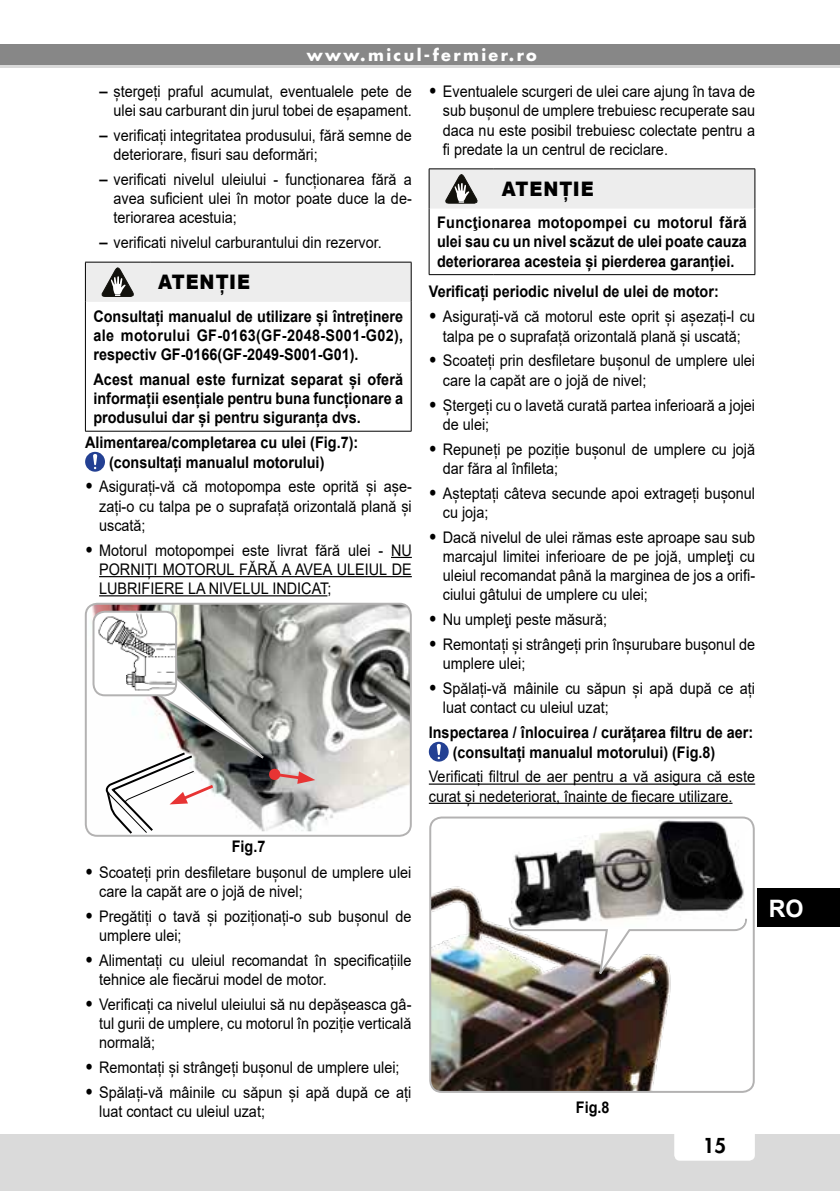
<style>
.page{position:relative;width:840px;height:1191px;background:#fff}
.page>*{position:absolute;margin:0;border:0;box-sizing:border-box;transform-origin:0 0}
.t1{font:700 24px "Arial";color:#fff}
.t2{font:900 20px "Arial";letter-spacing:.05em;color:#000;scale:.9 1}
.t3{font:800 20px "Futura";color:#000}
.t4{font:16px/19.2px "Arial";color:#000;scale:.9 1}
.t5{font:700 16px/19.2px "Arial";color:#000;text-align:justify;scale:.9 1}
.t6{font:700 16px "Futura";letter-spacing:.15em;color:#fff}
.s1{font-weight:900;font-size:18px}
</style>
<div class="page">
<div style="left:0;top:1134px;width:839px;height:57px;background:#dadada"></div>
<div style="left:674px;top:1120px;width:80px;height:40px;background:#fff;border-radius:6px"></div>
<div style="left:0;top:44px;width:839px;height:24px;background:#878787"></div>
<hr style="left:0;top:65px;width:839px;height:3px;background:#dadada">
<div style="left:757px;top:888px;width:82px;height:39px;background:#000"></div>
<svg style="left:391px;top:557px;width:20px;height:1px"></svg>
<hr style="left:99px;top:576px;width:312px;height:1px;background:#000">
<hr style="left:99px;top:595px;width:228px;height:1px;background:#000">
<hr style="left:410px;top:302px;width:1px;height:129px;background:#000">
<hr style="left:85px;top:302px;width:1px;height:129px;background:#000">
<hr style="left:85px;top:431px;width:65px;height:1px;background:#000">
<hr style="left:150px;top:431px;width:261px;height:1px;background:#000">
<svg style="left:85px;top:262px;width:326px;height:40px;background:#e1e1e1"></svg>
<div style="left:85px;top:452px;width:20px;height:20px;background:#234093;border-radius:50%"></div>
<svg style="left:93px;top:454px;width:4px;height:15px"></svg>
<hr style="left:428px;top:783px;width:326px;height:1px;background:#000">
<hr style="left:428px;top:802px;width:304px;height:2px;background:#000">
<hr style="left:754px;top:208px;width:1px;height:66px;background:#000">
<hr style="left:428px;top:168px;width:65px;height:1px;background:#000">
<hr style="left:428px;top:169px;width:1px;height:39px;background:#000">
<hr style="left:493px;top:168px;width:261px;height:1px;background:#000">
<hr style="left:754px;top:169px;width:1px;height:39px;background:#000">
<hr style="left:428px;top:208px;width:1px;height:66px;background:#000">
<hr style="left:428px;top:274px;width:65px;height:1px;background:#000">
<hr style="left:493px;top:274px;width:261px;height:1px;background:#000">
<svg style="left:429px;top:169px;width:325px;height:39px;background:#e3e3e2"></svg>
<div style="left:428px;top:742px;width:20px;height:19px;background:#234093;border-radius:50%"></div>
<svg style="left:436px;top:744px;width:4px;height:15px"></svg>
<img style="left:86px;top:604px;width:324px;height:231px">
<div style="left:85px;top:603px;width:326px;height:233px;border:2px solid #b3b2b2;border-radius:11px"></div>
<svg style="left:104px;top:657px;width:211px;height:179px"></svg>
<img style="left:93px;top:611px;width:83px;height:84px">
<div style="left:92px;top:610px;width:85px;height:86px;border:2px solid #b3b2b2;border-radius:11px"></div>
<img style="left:430px;top:886px;width:241px;height:205px">
<div style="left:429px;top:816px;width:325px;height:276px;border:2px solid #b3b2b2;border-radius:11px"></div>
<svg style="left:507px;top:820px;width:248px;height:162px"></svg>
<img style="left:510px;top:819px;width:241px;height:109px">
<p class="t6" style="left:306px;top:44px;width:231px">www.micul-fermier.ro</p>
<p class="t4" style="left:99px;top:81px;width:348px;text-align:right"><span class="s1">–</span> ștergeți praful acumulat, eventualele pete de ulei sau carburant din jurul tobei de eșapament.</p>
<p class="t4" style="left:113px;top:125px;width:333px;text-indent:-14px"><span class="s1">–</span> verificați integritatea produsului, fără semne de deteriorare, fisuri sau deformări;</p>
<p class="t4" style="left:113px;top:170px;width:333px;text-align:justify;text-indent:-14px"><span class="s1">–</span> verificati nivelul uleiului - funcționarea fără a avea suficient ulei în motor poate duce la de&shy;teriorarea acestuia;</p>
<p class="t4" style="left:99px;top:233px;width:315px"><span class="s1">–</span> verificati nivelul carburantului din rezervor.</p>
<p class="t2" style="left:158px;top:268px;width:104px">ATENȚIE</p>
<p class="t5" style="left:93px;top:306px;width:345px">Consultați manualul de utilizare și întreținere ale motorului GF-0163(GF-2048-S001-G02), respectiv GF-0166(GF-2049-S001-G01).</p>
<p class="t5" style="left:93px;top:370px;width:345px">Acest manual este furnizat separat și oferă informații esențiale pentru buna funcționare a produsului dar și pentru siguranța dvs.</p>
<p class="t5" style="left:109px;top:433px;width:278px;text-indent:-24px">Alimentarea/completarea cu ulei (Fig.7): (consultați manualul motorului)</p>
<p class="t4" style="left:99px;top:477px;width:349px;text-align:justify;text-indent:-14px"><span class="s1">•</span> Asigurați-vă că motopompa este oprită și așe&shy;zați-o cu talpa pe o suprafață orizontală plană și uscată;</p>
<p class="t4" style="left:99px;top:540px;width:349px;text-align:justify;text-indent:-14px"><span class="s1">•</span> Motorul motopompei este livrat fără ulei - NU PORNIȚI MOTORUL FĂRĂ A AVEA ULEIUL DE LUBRIFIERE LA NIVELUL INDICAT;</p>
<p class="t5" style="left:232px;top:837px;width:39px">Fig.7</p>
<p class="t4" style="left:99px;top:862px;width:348px;text-indent:-14px"><span class="s1">•</span> Scoateți prin desfiletare bușonul de umplere ulei care la capăt are o jojă de nivel;</p>
<p class="t4" style="left:99px;top:906px;width:348px;text-indent:-14px"><span class="s1">•</span> Pregătiți o tavă și poziționați-o sub bușonul de umplere ulei;</p>
<p class="t4" style="left:99px;top:950px;width:348px;text-indent:-14px"><span class="s1">•</span> Alimentați cu uleiul recomandat în specificațiile tehnice ale fiecărui model de motor.</p>
<p class="t4" style="left:99px;top:994px;width:348px;text-align:justify;text-indent:-14px"><span class="s1">•</span> Verificați ca nivelul uleiului să nu depășeasca gâ&shy;tul gurii de umplere, cu motorul în poziție verticală normală;</p>
<p class="t4" style="left:85px;top:1058px;width:351px"><span class="s1">•</span> Remontați și strângeți bușonul de umplere ulei;</p>
<p class="t4" style="left:99px;top:1082px;width:348px;text-indent:-14px"><span class="s1">•</span> Spălați-vă mâinile cu săpun și apă după ce ați luat contact cu uleiul uzat;</p>
<p class="t4" style="left:442px;top:82px;width:348px;text-align:justify;text-indent:-14px"><span class="s1">•</span> Eventualele scurgeri de ulei care ajung în tava de sub bușonul de umplere trebuiesc recuperate sau daca nu este posibil trebuiesc colectate pentru a fi predate la un centrul de reciclare.</p>
<p class="t2" style="left:501px;top:174px;width:104px">ATENȚIE</p>
<p class="t5" style="left:437px;top:213px;width:345px">Funcţionarea motopompei cu motorul fără ulei sau cu un nivel scăzut de ulei poate cauza deteriorarea acesteia și pierderea garanției.</p>
<p class="t5" style="left:428px;top:282px;width:323px">Verificați periodic nivelul de ulei de motor:</p>
<p class="t4" style="left:428px;top:307px;width:364px;text-align:center"><span class="s1">•</span> Asigurați-vă că motorul este oprit și așezați-l cu talpa pe o suprafață orizontală plană și uscată;</p>
<p class="t4" style="left:442px;top:351px;width:348px;text-indent:-14px"><span class="s1">•</span> Scoateți prin desfiletare bușonul de umplere ulei care la capăt are o jojă de nivel;</p>
<p class="t4" style="left:442px;top:395px;width:348px;text-indent:-14px"><span class="s1">•</span> Ștergeți cu o lavetă curată partea inferioară a jojei de ulei;</p>
<p class="t4" style="left:442px;top:439px;width:348px;text-indent:-14px"><span class="s1">•</span> Repuneți pe poziție bușonul de umplere cu jojă dar făra al înfileta;</p>
<p class="t4" style="left:442px;top:483px;width:348px;text-indent:-14px"><span class="s1">•</span> Așteptați câteva secunde apoi extrageți bușonul cu joja;</p>
<p class="t4" style="left:442px;top:527px;width:348px;text-align:justify;text-indent:-14px"><span class="s1">•</span> Dacă nivelul de ulei rămas este aproape sau sub marcajul limitei inferioare de pe jojă, umpleţi cu uleiul recomandat până la marginea de jos a orifi&shy;ciului gâtului de umplere cu ulei;</p>
<p class="t4" style="left:428px;top:610px;width:199px"><span class="s1">•</span> Nu umpleţi peste măsură;</p>
<p class="t4" style="left:442px;top:635px;width:348px;text-indent:-14px"><span class="s1">•</span> Remontați și strângeți prin înșurubare bușonul de umplere ulei;</p>
<p class="t4" style="left:442px;top:679px;width:348px;text-indent:-14px"><span class="s1">•</span> Spălați-vă mâinile cu săpun și apă după ce ați luat contact cu uleiul uzat;</p>
<p class="t5" style="left:452px;top:723px;width:335px;text-indent:-24px">Inspectarea / înlocuirea / curățarea filtru de aer: (consultați manualul motorului) (Fig.8)</p>
<p class="t4" style="left:428px;top:767px;width:364px">Verificați filtrul de aer pentru a vă asigura că este curat și nedeteriorat, înainte de fiecare utilizare.</p>
<p class="t5" style="left:575px;top:1097px;width:39px">Fig.8</p>
<p class="t3" style="left:702px;top:1132px;width:25px">15</p>
<h1 class="t1" style="left:768px;top:891px;width:36px">RO</h1>
</div>
